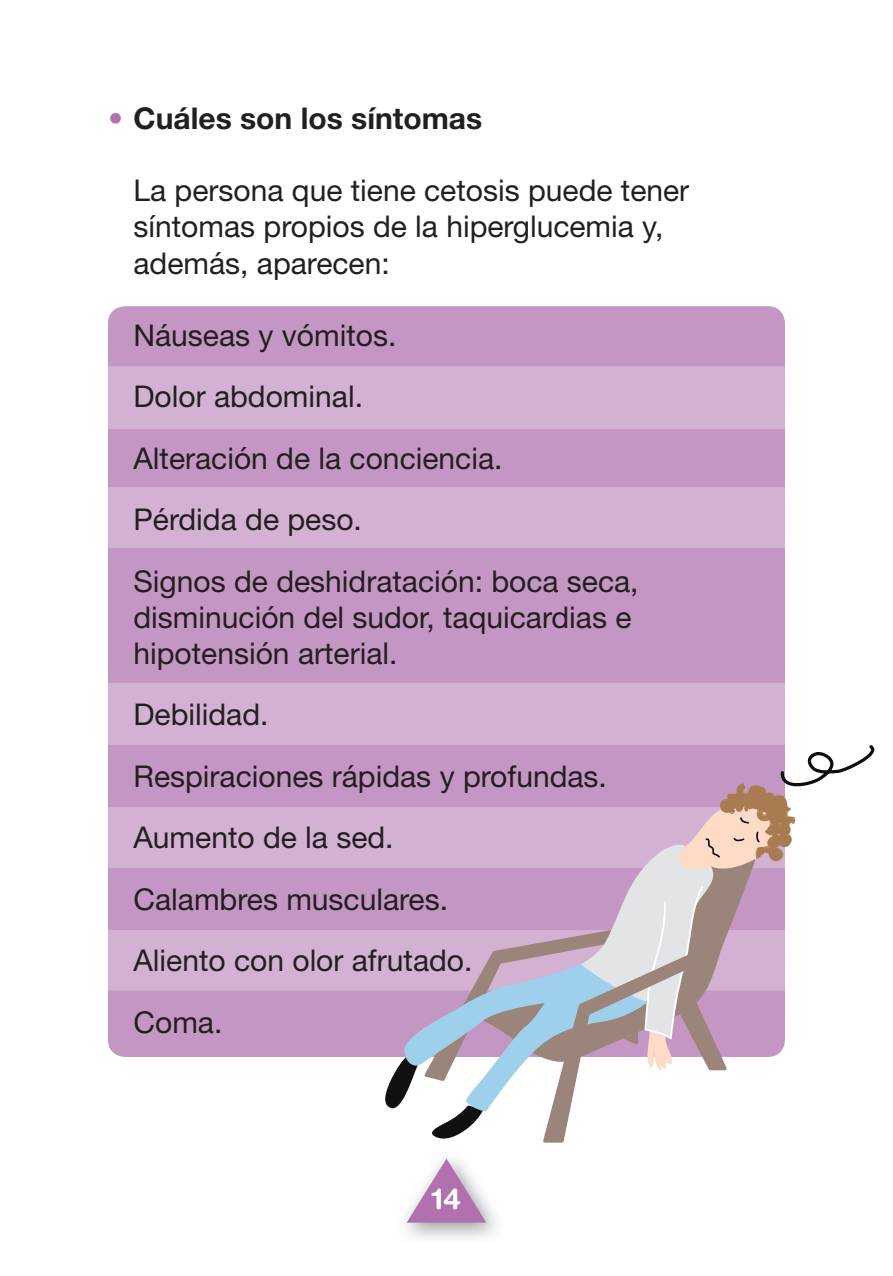
<style>
.page{position:relative;width:893px;height:1276px;background:#fff}
.page>*{position:absolute;margin:0;border:0;box-sizing:border-box;transform-origin:0 0}
.t1{font:39px "Myriad Pro";color:#0f0b10}
.t2{font:30px/61.5px "Helvetica Neue LT Std";color:#231f20}
.t3{font:700 30px "Helvetica Neue LT Std";color:#231f20}
.t4{font:700 28.8px "Helvetica Rounded LT Std";color:#fff}
.s1{color:#b271ae}
</style>
<div class="page">
<div style="left:108px;top:358px;width:677px;height:654px;background:#d3b1d3"></div>
<div style="left:108px;top:306px;width:677px;height:60px;background:#c496c4"></div>
<div style="left:108px;top:429px;width:677px;height:58px;background:#c496c4"></div>
<div style="left:108px;top:548px;width:677px;height:134px;background:#c496c4"></div>
<svg style="left:108px;top:745px;width:767px;height:477px"></svg>
<p class="t3" style="left:108px;top:100px;width:376px"><span class="s1">•</span> Cuáles son los síntomas</p>
<p class="t2" style="left:134px;top:172px;width:557px;line-height:36px">La persona que tiene cetosis puede tener síntomas propios de la hiperglucemia y, además, aparecen:</p>
<p class="t2" style="left:134px;top:304px;width:507px">Náuseas y vómitos.<br>Dolor abdominal.<br>Alteración de la conciencia.<br>Pérdida de peso.<br>Signos de deshidratación: boca seca,</p>
<p class="t2" style="left:134px;top:598px;width:499px;line-height:36px">disminución del sudor, taquicardias e hipotensión arterial.</p>
<p class="t2" style="left:134px;top:683px;width:475px">Debilidad.<br>Respiraciones rápidas y profundas.<br>Aumento de la sed.<br>Calambres musculares.<br>Aliento con olor afrutado.<br>Coma.</p>
<h1 class="t1" style="left:150px;top:577px;width:445px">Síntomas de la cetoacidosis</h1>
<p class="t4" style="left:432px;top:1181px;width:31px">14</p>
</div>
